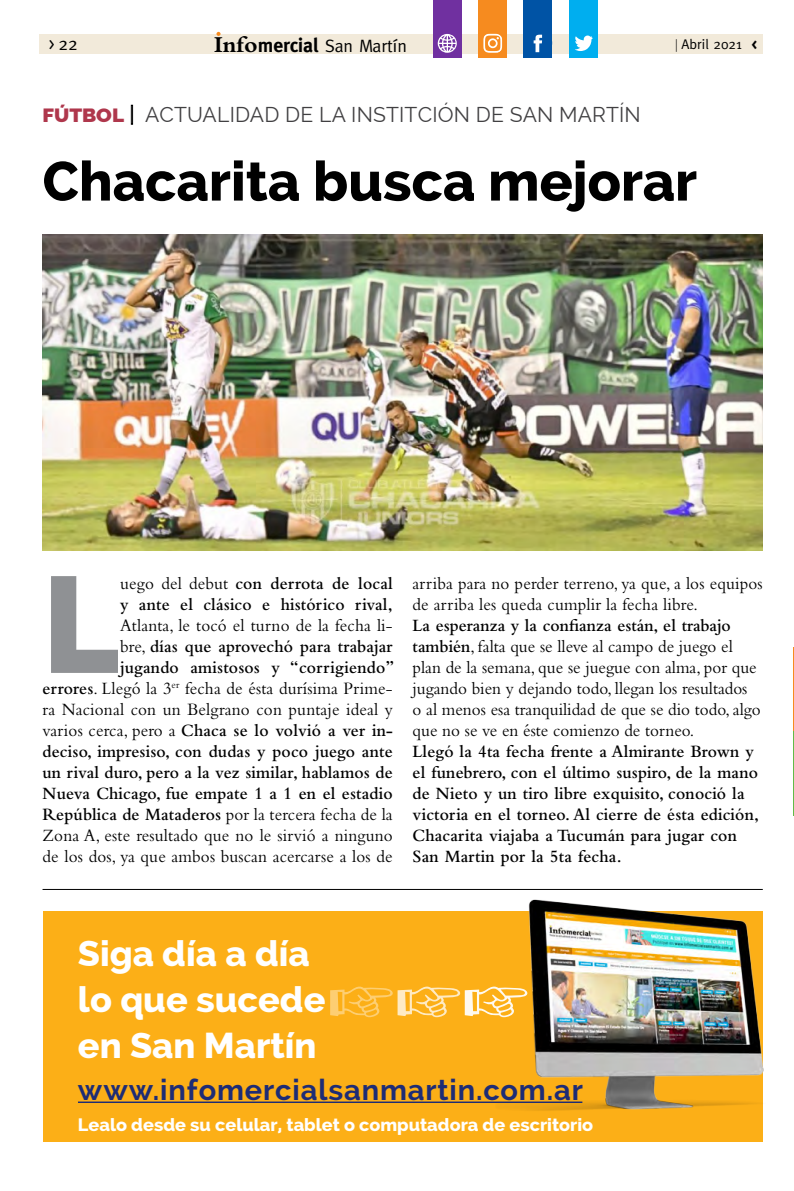
<style>
.page{position:relative;width:794px;height:1191px;background:#fff}
.page>*{position:absolute;margin:0;border:0;box-sizing:border-box;transform-origin:0 0}
.t1{font:900 136.3px "Raleway";color:#8f9194;scale:.95 1}
.t2{font:800 55px "Raleway";color:#000}
.t3{font:800 36px/46px "Raleway";color:#fff}
.t4{font:700 29px "Raleway";letter-spacing:.03em;color:#1e2c75}
.t5{font:21px "Raleway";letter-spacing:.01em;color:#414042}
.t6{font:900 19px "Raleway";color:#af374c;scale:1.08 1}
.t7{font:18px/21px "Bembo";letter-spacing:.01em;color:#000;scale:.95 1}
.t8{font:600 18px/21px "Bembo";letter-spacing:.01em;color:#000;scale:.95 1}
.t9{font:800 18px "Raleway";color:#fff}
.t10{font:18px "Meta";color:#000}
.t11{font:17.8px "Meta";color:#000}
.t12{font:14px "Meta Plus Normal";color:#000}
.s1{font-family:"Bembo";font-weight:700;font-size:23.8px}
.s2{font-weight:700;font-size:19.8px}
.s3{font-family:"Times New Roman"}
.s4{font-family:"Meta"}
.s5{font-family:"Meta";font-weight:700}
.s6{font-weight:400}
.s7{font-weight:600}
</style>
<div class="page">
<div style="left:40px;top:35px;width:723px;height:19px;background:#f2eada"></div>
<svg style="left:216px;top:32px;width:4px;height:4px"></svg>
<div style="left:478px;top:0;width:29px;height:58px;background:#f68b1f"></div>
<svg style="left:483px;top:33px;width:20px;height:20px"></svg>
<div style="left:524px;top:0;width:28px;height:58px;background:#0053a5"></div>
<svg style="left:533px;top:34px;width:10px;height:19px"></svg>
<div style="left:569px;top:0;width:28px;height:58px;background:#00aeef"></div>
<svg style="left:575px;top:35px;width:18px;height:16px"></svg>
<div style="left:433px;top:0;width:28px;height:58px;background:#7030a0"></div>
<svg style="left:438px;top:34px;width:19px;height:19px"></svg>
<div style="left:131px;top:105px;width:2px;height:20px;border:1px solid #000"></div>
<img style="left:43px;top:235px;width:720px;height:315px">
<hr style="left:793px;top:648px;width:1px;height:84px;background:#f68b1f">
<hr style="left:793px;top:732px;width:1px;height:84px;background:#62bb46">
<div style="left:43px;top:911px;width:719px;height:230px;background:#fcaf17"></div>
<hr style="left:43px;top:889px;width:720px;height:1px;background:#000">
<img style="left:482px;top:888px;width:282px;height:243px">
<hr style="left:78px;top:1101px;width:504px;height:2px;background:#1e2c75">
<svg style="left:330px;top:986px;width:197px;height:31px"></svg>
<p class="t10" style="left:49px;top:34px;width:30px">&gt; 22</p>
<p class="t11" style="left:214px;top:36px;width:194px"><span class="s1">Info</span><span class="s2">mercial</span> San Martín</p>
<p class="t12" style="left:675px;top:37px;width:83px"><span class="s3">|</span> Abril <span class="s4">2021</span> <span class="s5">&lt;</span></p>
<p class="t6" style="left:43px;top:104px;width:39px">Fútbol</p>
<p class="t5" style="left:145px;top:102px;width:226px">ACTUALIDAD DE LA INST</p>
<p class="t5" style="left:399px;top:102px;width:126px">ITCIÓN DE SAN</p>
<p class="t5" style="left:559px;top:102px;width:16px">MART</p>
<p class="t5" style="left:619px;top:102px;width:19px">ÍN</p>
<h2 class="t2" style="left:43px;top:150px;width:656px">Chacarita busca mejorar</h2>
<h1 class="t1" style="left:43px;top:546px;width:81px">L</h1>
<p class="t8" style="left:120px;top:573px;width:288px"><span class="s6">uego del debut</span> con derrota de local y ante el clásico e histórico rival,</p>
<p class="t7" style="left:43px;top:614px;width:372px;text-align:right">Atlanta, le tocó el turno de la fecha li-<br>bre, <span class="s7">días que aprovechó para trabajar<br>jugando amistosos y “corrigiendo”<br>errores</span>. Llegó la 3<sup>er</sup> fecha de ésta durísima Prime&shy;ra Nacional con un Belgrano con puntaje ideal y varios cerca, pero a <span class="s7">Chaca se lo volvió a ver in&shy;deciso, impresiso, con dudas y poco juego ante un rival duro, pero a la vez similar, hablamos de Nueva Chicago, fue empate 1 a 1 en el estadio República de Mataderos</span> por la tercera fecha de la Zona A, este resultado que no le sirvió a ninguno de los dos, ya que ambos buscan acercarse a los de</p>
<p class="t7" style="left:412px;top:572px;width:370px">arriba para no perder terreno, ya que, a los equipos de arriba les queda cumplir la fecha libre.</p>
<p class="t7" style="left:412px;top:614px;width:368px"><span class="s7">La esperanza y la confianza están, el trabajo también</span>, falta que se lleve al campo de juego el plan de la semana, que se juegue con alma, por que jugando bien y dejando todo, llegan los resultados o al menos esa tranquilidad de que se dio todo, algo que no se ve en éste comienzo de torneo.</p>
<p class="t8" style="left:412px;top:741px;width:366px">Llegó la 4ta fecha frente a Almirante Brown y el funebrero, con el último suspiro, de la mano de Nieto y un tiro libre exquisito, conoció la victoria en el torneo. Al cierre de ésta edición, Chacarita viajaba a Tucumán para jugar con San Martin por la 5ta fecha.</p>
<h3 class="t3" style="left:78px;top:930px;width:249px">Siga día a día lo que sucede en San Martín</h3>
<h3 class="t4" style="left:78px;top:1073px;width:506px">www.infomercialsanmartin.com.ar</h3>
<p class="t9" style="left:78px;top:1114px;width:516px">Lealo desde su celular, tablet o computadora de escritorio</p>
</div>
